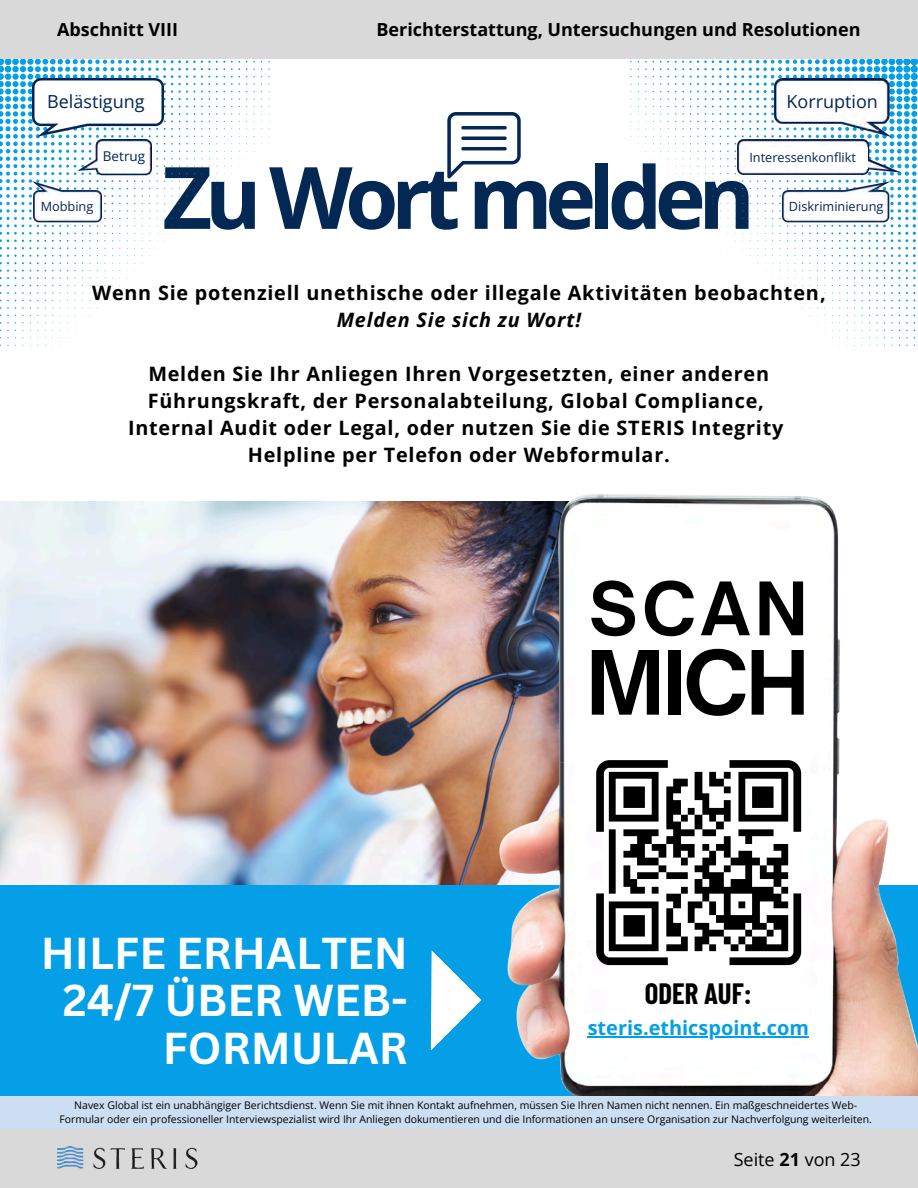
<style>
.page{position:relative;width:918px;height:1188px;background:#fff}
.page>*{position:absolute;margin:0;border:0;box-sizing:border-box;transform-origin:0 0}
.t1{font:700 86.25px "Open Sans";letter-spacing:-.085em;color:#032854}
.t2{font:700 84.75px "Open Sauce One";color:#000}
.t3{font:700 70.5px "Open Sauce One";color:#000}
.t4{font:700 43.5px/47.1px "Canva Sans";color:#fff;text-align:right}
.t5{font:700 28.8px "Barlow Condensed";color:#000}
.t6{font:700 19.95px "Open Sans";color:#049fe6}
.t7{font:700 19.8px/27px "Open Sans";letter-spacing:.04em;color:#000;text-align:center}
.t8{font:700 18px "Open Sans";color:#000}
.t9{font:18px "Open Sans";color:#032554}
.t10{font:18px "Open Sans";color:#000}
.t11{font:13.5px "Open Sans";color:#032554}
.t12{font:12.75px "Open Sans";color:#032554}
.t13{font:10.5px/14px "Open Sans";color:#000;text-align:center}
.s1{font-style:italic}
.s2{font-weight:700}
</style>
<div class="page">
<img style="left:0;top:502px;width:500px;height:384px">
<div style="left:0;top:886px;width:918px;height:210px;background:#049fe6"></div>
<svg style="left:447px;top:112px;width:73px;height:66px"></svg>
<svg style="left:660px;top:61px;width:9px;height:9px"></svg>
<svg style="left:854px;top:255px;width:9px;height:9px"></svg>
<svg style="left:742px;top:60px;width:30px;height:80px"></svg>
<svg style="left:824px;top:59px;width:45px;height:190px"></svg>
<svg style="left:645px;top:61px;width:9px;height:9px"></svg>
<svg style="left:712px;top:60px;width:40px;height:77px"></svg>
<svg style="left:660px;top:76px;width:9px;height:9px"></svg>
<svg style="left:727px;top:143px;width:9px;height:9px"></svg>
<svg style="left:675px;top:60px;width:47px;height:40px"></svg>
<svg style="left:869px;top:58px;width:49px;height:243px"></svg>
<svg style="left:839px;top:255px;width:9px;height:9px"></svg>
<svg style="left:772px;top:59px;width:63px;height:160px"></svg>
<svg style="left:88px;top:59px;width:19px;height:123px"></svg>
<svg style="left:110px;top:60px;width:27px;height:80px"></svg>
<svg style="left:201px;top:76px;width:9px;height:9px"></svg>
<svg style="left:201px;top:61px;width:24px;height:9px"></svg>
<svg style="left:0;top:285px;width:9px;height:9px"></svg>
<svg style="left:141px;top:60px;width:25px;height:77px"></svg>
<svg style="left:231px;top:61px;width:9px;height:9px"></svg>
<svg style="left:216px;top:76px;width:9px;height:9px"></svg>
<svg style="left:52px;top:240px;width:9px;height:9px"></svg>
<svg style="left:171px;top:60px;width:25px;height:62px"></svg>
<svg style="left:50px;top:59px;width:35px;height:175px"></svg>
<svg style="left:0;top:58px;width:48px;height:221px"></svg>
<svg style="left:67px;top:240px;width:9px;height:9px"></svg>
<svg style="left:246px;top:61px;width:9px;height:9px"></svg>
<svg style="left:231px;top:76px;width:9px;height:9px"></svg>
<svg style="left:164px;top:143px;width:9px;height:9px"></svg>
<svg style="left:216px;top:91px;width:9px;height:9px"></svg>
<svg style="left:52px;top:255px;width:9px;height:9px"></svg>
<svg style="left:430px;top:950px;width:51px;height:100px"></svg>
<img style="left:500px;top:494px;width:418px;height:602px">
<svg style="left:596px;top:760px;width:205px;height:205px"></svg>
<div style="left:0;top:1096px;width:918px;height:37px;background:#ccdef1"></div>
<hr style="left:588px;top:1036px;width:221px;height:1px;background:#049fe6">
<div style="left:0;top:1130px;width:918px;height:58px;background:#d9d9d9"></div>
<img style="left:57px;top:1146px;width:141px;height:23px">
<div style="left:0;top:0;width:918px;height:58px;background:#d9d9d9"></div>
<img style="left:33px;top:78px;width:130px;height:59px">
<img style="left:78px;top:140px;width:74px;height:36px">
<img style="left:33px;top:181px;width:69px;height:42px">
<img style="left:774px;top:78px;width:117px;height:59px">
<img style="left:783px;top:181px;width:108px;height:42px">
<img style="left:738px;top:140px;width:164px;height:34px">
<div style="left:42px;top:84px;width:113px;height:30px;background:#fff"></div>
<div style="left:100px;top:146px;width:49px;height:22px;background:#fff"></div>
<div style="left:783px;top:84px;width:101px;height:30px;background:#fff"></div>
<div style="left:748px;top:147px;width:120px;height:21px;background:#fff"></div>
<div style="left:788px;top:195px;width:96px;height:22px;background:#fff"></div>
<div style="left:37px;top:196px;width:55px;height:21px;background:#fff"></div>
<div style="left:577px;top:531px;width:242px;height:221px;background:#fff"></div>
<p class="t8" style="left:57px;top:17px;width:122px">Abschnitt VIII</p>
<p class="t8" style="left:377px;top:17px;width:485px">Berichterstattung, Untersuchungen und Resolutionen</p>
<h6 class="t9" style="left:47px;top:88px;width:99px">Belästigung</h6>
<p class="t9" style="left:787px;top:89px;width:93px">Korruption</p>
<h3 class="t12" style="left:749px;top:148px;width:108px">Interessenkonflikt</h3>
<h1 class="t12" style="left:789px;top:197px;width:96px">Diskriminierung</h1>
<p class="t11" style="left:103px;top:147px;width:44px">Betrug</p>
<h6 class="t1" style="left:162px;top:137px;width:594px">Zu Wort melden</h6>
<p class="t12" style="left:41px;top:197px;width:54px">Mobbing</p>
<p class="t7" style="left:92px;top:279px;width:735px">Wenn Sie potenziell unethische oder illegale Aktivitäten beobachten,<br><span class="s1">Melden Sie sich zu Wort!</span></p>
<p class="t7" style="left:128px;top:360px;width:657px">Melden Sie Ihr Anliegen Ihren Vorgesetzten, einer anderen Führungskraft, der Personalabteilung, Global Compliance, Internal Audit oder Legal, oder nutzen Sie die STERIS Integrity Helpline per Telefon oder Webformular.</p>
<h5 class="t3" style="left:589px;top:565px;width:221px">SCAN</h5>
<h6 class="t2" style="left:586px;top:630px;width:225px">MICH</h6>
<p class="t4" style="left:41px;top:929px;width:369px">HILFE ERHALTEN<br>24/7 ÜBER WEB-<br>FORMULAR</p>
<p class="t13" style="left:59px;top:1098px;width:814px">Navex Global ist ein unabhängiger Berichtsdienst. Wenn Sie mit ihnen Kontakt aufnehmen, müssen Sie Ihren Namen nicht nennen. Ein maßgeschneidertes Web-<br>Formular oder ein professioneller Interviewspezialist wird Ihr Anliegen dokumentieren und die Informationen an unsere Organisation zur Nachverfolgung weiterleiten.</p>
<p class="t5" style="left:645px;top:975px;width:108px">ODER AUF:</p>
<p class="t6" style="left:588px;top:1014px;width:223px">steris.ethicspoint.com</p>
<p class="t10" style="left:734px;top:1146px;width:129px">Seite <span class="s2">21</span> von 23</p>
</div>
